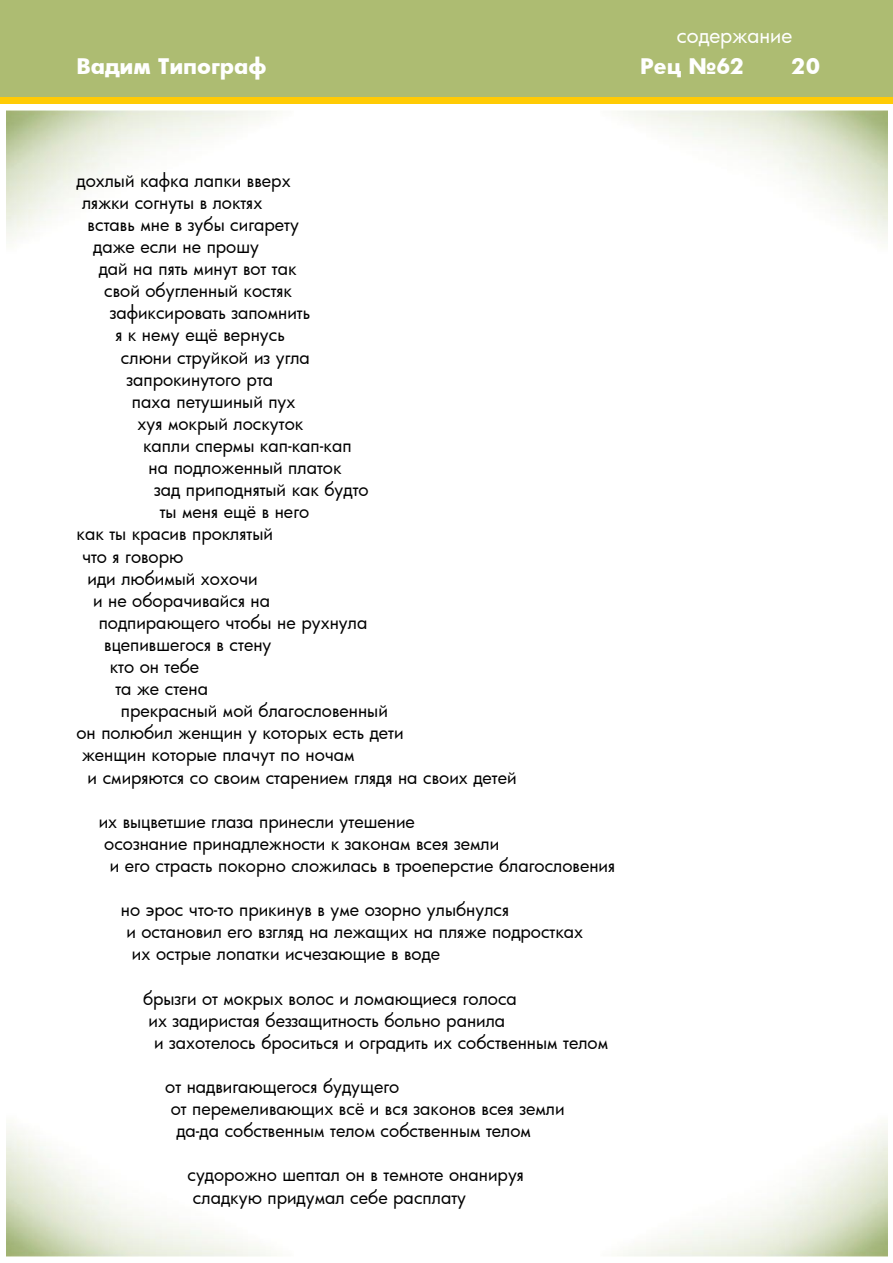
<style>
.page{position:relative;width:893px;height:1263px;background:#fff}
.page>*{position:absolute;margin:0;border:0;box-sizing:border-box;transform-origin:0 0}
.t1{font:700 21px "Futura";color:#fff}
.t2{font:21px "Futura";color:#fff}
.t3{font:18px/22px "Futura";color:#000}
</style>
<div class="page">
<div style="left:0;top:0;width:893px;height:98px;background:#adbc72"></div>
<div style="left:0;top:98px;width:893px;height:6px;background:#ffcb05"></div>
<p class="t1" style="left:77px;top:52px;width:192px">Вадим Типограф</p>
<p class="t2" style="left:677px;top:21px;width:117px">содержание</p>
<p class="t1" style="left:640px;top:52px;width:106px">Рец №62</p>
<p class="t1" style="left:791px;top:52px;width:30px">20</p>
<p class="t3" style="left:77px;top:169px;width:216px">дохлый кафка лапки вверх</p>
<p class="t3" style="left:82px;top:191px;width:182px">ляжки согнуты в локтях</p>
<p class="t3" style="left:88px;top:213px;width:213px">вставь мне в зубы сигарету</p>
<p class="t3" style="left:93px;top:235px;width:167px">даже если не прошу</p>
<p class="t3" style="left:99px;top:257px;width:199px">дай на пять минут вот так</p>
<p class="t3" style="left:104px;top:279px;width:189px">свой обугленный костяк</p>
<p class="t3" style="left:110px;top:301px;width:202px">зафиксировать запомнить</p>
<p class="t3" style="left:115px;top:323px;width:171px">я к нему ещё вернусь</p>
<p class="t3" style="left:121px;top:345px;width:191px">cлюни струйкой из угла</p>
<p class="t3" style="left:126px;top:368px;width:148px">запрокинутого рта</p>
<p class="t3" style="left:132px;top:390px;width:165px">паха петушиный пух</p>
<p class="t3" style="left:138px;top:412px;width:167px">хуя мокрый лоскуток</p>
<p class="t3" style="left:143px;top:434px;width:210px">капли спермы кап-кап-кап</p>
<p class="t3" style="left:149px;top:456px;width:194px">на подложенный платок</p>
<p class="t3" style="left:154px;top:478px;width:216px">зад приподнятый как будто</p>
<p class="t3" style="left:160px;top:500px;width:151px">ты меня ещё в него</p>
<p class="t3" style="left:77px;top:522px;width:198px">как ты красив проклятый</p>
<p class="t3" style="left:82px;top:544px;width:103px">что я говорю</p>
<p class="t3" style="left:88px;top:567px;width:172px">иди любимый хохочи</p>
<p class="t3" style="left:93px;top:589px;width:179px">и не оборачивайся на</p>
<p class="t3" style="left:99px;top:611px;width:270px">подпирающего чтобы не рухнула</p>
<p class="t3" style="left:104px;top:633px;width:169px">вцепившегося в стену</p>
<p class="t3" style="left:110px;top:655px;width:91px">кто он тебе</p>
<p class="t3" style="left:115px;top:677px;width:94px">та же стена</p>
<p class="t3" style="left:121px;top:699px;width:268px">прекрасный мой благословенный</p>
<p class="t3" style="left:77px;top:721px;width:328px">он полюбил женщин у которых есть дети</p>
<p class="t3" style="left:82px;top:743px;width:274px">женщин которые плачут по ночам</p>
<p class="t3" style="left:88px;top:765px;width:430px">и смиряются со своим старением глядя на своих детей</p>
<p class="t3" style="left:99px;top:810px;width:318px">их выцветшие глаза принесли утешение</p>
<p class="t3" style="left:104px;top:832px;width:396px">осознание принадлежности к законам всея земли</p>
<p class="t3" style="left:110px;top:854px;width:507px">и его страсть покорно сложилась в троеперстие благословения</p>
<p class="t3" style="left:121px;top:898px;width:390px">но эрос что-то прикинув в уме озорно улыбнулся</p>
<p class="t3" style="left:126px;top:920px;width:458px">и остановил его взгляд на лежащих на пляже подростках</p>
<p class="t3" style="left:132px;top:942px;width:310px">их острые лопатки исчезающие в воде</p>
<p class="t3" style="left:143px;top:987px;width:375px">брызги от мокрых волос и ломающиеся голоса</p>
<p class="t3" style="left:149px;top:1009px;width:358px">их задиристая беззащитность больно ранила</p>
<p class="t3" style="left:154px;top:1031px;width:455px">и захотелось броситься и оградить их собственным телом</p>
<p class="t3" style="left:165px;top:1075px;width:235px">от надвигающегося будущего</p>
<p class="t3" style="left:171px;top:1097px;width:395px">от перемеливающих всё и вся законов всея земли</p>
<p class="t3" style="left:176px;top:1119px;width:356px">да-да собственным телом собственным телом</p>
<p class="t3" style="left:193px;top:1163px;width:333px;text-indent:-6px">судорожно шептал он в темноте онанируя сладкую придумал себе расплату</p>
</div>
